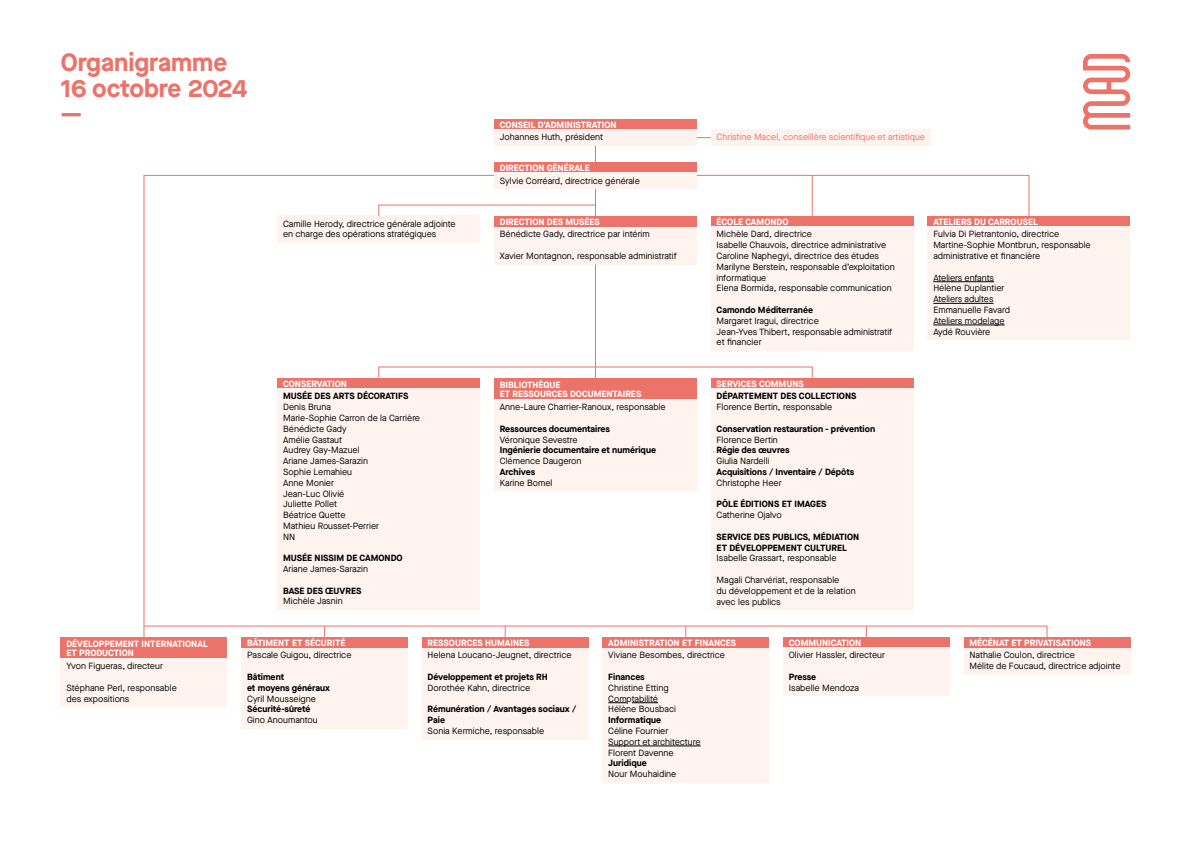
<style>
.page{position:relative;width:1191px;height:842px;background:#fff}
.page>*{position:absolute;margin:0;border:0;box-sizing:border-box;transform-origin:0 0}
.t1{font:700 25px/25.3px "Maison Neue";color:#ec736a}
.t2{font:9px/10.8px "Maison Neue";color:#000}
.t3{font:700 9px/10.8px "Maison Neue";color:#000}
.t4{font:700 9px/9px "Maison Neue";color:#fff}
.t5{font:9px "Maison Neue";color:#ec736a}
</style>
<div class="page">
<div style="left:494px;top:119px;width:203px;height:11px;background:#ec736a"></div>
<div style="left:494px;top:130px;width:203px;height:16px;background:#fef3ef"></div>
<div style="left:494px;top:162px;width:203px;height:11px;background:#ec736a"></div>
<div style="left:494px;top:173px;width:203px;height:16px;background:#fef3ef"></div>
<div style="left:711px;top:216px;width:202px;height:11px;background:#ec736a"></div>
<div style="left:711px;top:227px;width:202px;height:124px;background:#fef3ef"></div>
<div style="left:927px;top:216px;width:203px;height:11px;background:#ec736a"></div>
<div style="left:927px;top:227px;width:203px;height:113px;background:#fef3ef"></div>
<hr style="left:933px;top:281px;width:61px;height:1px;background:#000">
<hr style="left:933px;top:303px;width:60px;height:1px;background:#000">
<hr style="left:933px;top:325px;width:71px;height:1px;background:#000">
<div style="left:494px;top:216px;width:203px;height:11px;background:#ec736a"></div>
<div style="left:494px;top:227px;width:203px;height:37px;background:#fef3ef"></div>
<div style="left:494px;top:378px;width:203px;height:21px;background:#ec736a"></div>
<div style="left:494px;top:399px;width:203px;height:92px;background:#fef3ef"></div>
<div style="left:711px;top:378px;width:202px;height:11px;background:#ec736a"></div>
<div style="left:711px;top:389px;width:202px;height:221px;background:#fef3ef"></div>
<svg style="left:1083px;top:54px;width:47px;height:76px"></svg>
<svg style="left:595px;top:146px;width:1px;height:16px"></svg>
<svg style="left:696px;top:174px;width:334px;height:43px"></svg>
<div style="left:783px;top:637px;width:166px;height:11px;background:#ec736a"></div>
<div style="left:783px;top:648px;width:166px;height:48px;background:#fef3ef"></div>
<div style="left:963px;top:637px;width:167px;height:11px;background:#ec736a"></div>
<div style="left:963px;top:648px;width:167px;height:27px;background:#fef3ef"></div>
<div style="left:422px;top:637px;width:166px;height:11px;background:#ec736a"></div>
<div style="left:422px;top:648px;width:166px;height:91px;background:#fef3ef"></div>
<div style="left:602px;top:637px;width:167px;height:11px;background:#ec736a"></div>
<div style="left:602px;top:648px;width:167px;height:135px;background:#fef3ef"></div>
<svg style="left:608px;top:702px;width:18px;height:1px"></svg>
<svg style="left:632px;top:702px;width:26px;height:1px"></svg>
<hr style="left:608px;top:746px;width:92px;height:1px;background:#000">
<div style="left:241px;top:637px;width:167px;height:11px;background:#ec736a"></div>
<div style="left:241px;top:648px;width:167px;height:81px;background:#fef3ef"></div>
<svg style="left:495px;top:625px;width:553px;height:13px"></svg>
<div style="left:61px;top:637px;width:166px;height:21px;background:#ec736a"></div>
<div style="left:61px;top:658px;width:166px;height:49px;background:#fef3ef"></div>
<hr style="left:595px;top:264px;width:1px;height:114px;background:#ec736a">
<svg style="left:143px;top:174px;width:352px;height:463px"></svg>
<div style="left:277px;top:216px;width:203px;height:27px;background:#fef3ef"></div>
<svg style="left:378px;top:189px;width:218px;height:28px"></svg>
<div style="left:711px;top:130px;width:219px;height:16px;background:#fef3ef"></div>
<svg style="left:697px;top:137px;width:14px;height:1px"></svg>
<h1 class="t1" style="left:61px;top:49px;width:188px">Organigramme<br>16 octobre 2024 —</h1>
<p class="t2" style="left:283px;top:218px;width:174px">Camille Herody, directrice générale adjointe en charge des opérations stratégiques</p>
<p class="t4" style="left:500px;top:120px;width:118px">CONSEIL D’ADMINISTRATION</p>
<p class="t2" style="left:500px;top:132px;width:105px">Johannes Huth, président</p>
<p class="t4" style="left:500px;top:163px;width:91px">DIRECTION GÉNÉRALE</p>
<p class="t2" style="left:500px;top:175px;width:142px">Sylvie Corréard, directrice générale</p>
<p class="t4" style="left:500px;top:217px;width:101px">DIRECTION DES MUSÉES</p>
<p class="t2" style="left:500px;top:229px;width:151px">Bénédicte Gady, directrice par intérim</p>
<p class="t2" style="left:500px;top:250px;width:178px">Xavier Montagnon, responsable administratif</p>
<p class="t5" style="left:716px;top:131px;width:210px">Christine Macel, conseillère scientifique et artistique</p>
<p class="t4" style="left:716px;top:217px;width:73px">ÉCOLE CAMONDO</p>
<p class="t2" style="left:716px;top:229px;width:179px">Michèle Dard, directrice<br>Isabelle Chauvois, directrice administrative Caroline Naphegyi, directrice des études Marilyne Berstein, responsable d’exploitation informatique<br>Elena Bormida, responsable communication</p>
<p class="t3" style="left:716px;top:304px;width:98px">Camondo Méditerranée</p>
<p class="t2" style="left:716px;top:315px;width:177px">Margaret Iragui, directrice<br>Jean-Yves Thibert, responsable administratif et financier</p>
<p class="t4" style="left:933px;top:217px;width:106px">ATELIERS DU CARROUSEL</p>
<p class="t2" style="left:933px;top:229px;width:159px">Fulvia Di Pietrantonio, directrice<br>Martine-Sophie Montbrun, responsable administrative et financière</p>
<p class="t2" style="left:933px;top:272px;width:78px">Ateliers enfants<br>Hélène Duplantier<br>Ateliers adultes<br>Emmanuelle Favard<br>Ateliers modelage<br>Aydé Rouvière</p>
<p class="t4" style="left:66px;top:639px;width:143px">DÉVELOPPEMENT INTERNATIONAL<br>ET PRODUCTION</p>
<p class="t2" style="left:66px;top:661px;width:98px">Yvon Figueras, directeur</p>
<p class="t2" style="left:66px;top:682px;width:112px">Stéphane Perl, responsable des expositions</p>
<p class="t4" style="left:283px;top:379px;width:65px">CONSERVATION</p>
<p class="t3" style="left:283px;top:391px;width:127px">MUSÉE DES ARTS DÉCORATIFS</p>
<p class="t2" style="left:283px;top:402px;width:138px">Denis Bruna<br>Marie-Sophie Carron de la Carrière<br>Bénédicte Gady<br>Amélie Gastaut<br>Audrey Gay-Mazuel<br>Ariane James-Sarazin<br>Sophie Lemahieu<br>Anne Monier<br>Jean-Luc Olivié<br>Juliette Pollet<br>Béatrice Quette<br>Mathieu Rousset-Perrier<br>NN</p>
<p class="t3" style="left:283px;top:552px;width:121px">MUSÉE NISSIM DE CAMONDO</p>
<p class="t2" style="left:283px;top:563px;width:86px">Ariane James-Sarazin</p>
<p class="t3" style="left:283px;top:585px;width:80px">BASE DES ŒUVRES</p>
<p class="t2" style="left:283px;top:596px;width:61px">Michèle Jasnin</p>
<p class="t4" style="left:500px;top:380px;width:143px">BIBLIOTHÈQUE<br>ET RESSOURCES DOCUMENTAIRES</p>
<p class="t2" style="left:500px;top:402px;width:167px">Anne-Laure Charrier-Ranoux, responsable</p>
<p class="t3" style="left:500px;top:423px;width:112px">Ressources documentaires</p>
<p class="t2" style="left:500px;top:434px;width:79px">Véronique Sevestre</p>
<p class="t3" style="left:500px;top:445px;width:158px">Ingénierie documentaire et numérique</p>
<p class="t2" style="left:500px;top:456px;width:83px">Clémence Daugeron</p>
<p class="t3" style="left:500px;top:466px;width:37px">Archives</p>
<p class="t2" style="left:500px;top:477px;width:54px">Karine Bomel</p>
<p class="t4" style="left:716px;top:379px;width:89px">SERVICES COMMUNS</p>
<p class="t3" style="left:716px;top:391px;width:141px">DÉPARTEMENT DES COLLECTIONS</p>
<p class="t2" style="left:716px;top:402px;width:117px">Florence Bertin, responsable</p>
<p class="t3" style="left:716px;top:423px;width:160px">Conservation restauration - prévention</p>
<p class="t2" style="left:716px;top:434px;width:63px">Florence Bertin</p>
<p class="t3" style="left:716px;top:445px;width:74px">Régie des œuvres</p>
<p class="t2" style="left:716px;top:456px;width:54px">Giulia Nardelli</p>
<p class="t3" style="left:716px;top:466px;width:139px">Acquisitions / Inventaire / Dépôts</p>
<p class="t2" style="left:716px;top:477px;width:66px">Christophe Heer</p>
<p class="t3" style="left:716px;top:498px;width:111px">PÔLE ÉDITIONS ET IMAGES</p>
<p class="t2" style="left:716px;top:509px;width:67px">Catherine Ojalvo</p>
<p class="t3" style="left:716px;top:531px;width:144px">SERVICE DES PUBLICS, MÉDIATION<br>ET DÉVELOPPEMENT CULTUREL</p>
<p class="t2" style="left:716px;top:553px;width:121px">Isabelle Grassart, responsable</p>
<p class="t2" style="left:716px;top:574px;width:141px">Magali Charvériat, responsable<br>du développement et de la relation avec les publics</p>
<p class="t4" style="left:247px;top:638px;width:100px">BÂTIMENT ET SÉCURITÉ</p>
<p class="t2" style="left:247px;top:650px;width:106px">Pascale Guigou, directrice</p>
<p class="t3" style="left:247px;top:671px;width:84px">Bâtiment<br>et moyens généraux</p>
<p class="t2" style="left:247px;top:693px;width:70px">Cyril Mousseigne</p>
<p class="t3" style="left:247px;top:704px;width:65px">Sécurité-sûreté</p>
<p class="t2" style="left:247px;top:715px;width:72px">Gino Anoumantou</p>
<p class="t4" style="left:427px;top:638px;width:103px">RESSOURCES HUMAINES</p>
<p class="t2" style="left:427px;top:650px;width:146px">Helena Loucano-Jeugnet, directrice</p>
<p class="t3" style="left:427px;top:671px;width:122px">Développement et projets RH</p>
<p class="t2" style="left:427px;top:682px;width:104px">Dorothée Kahn, directrice</p>
<p class="t3" style="left:427px;top:704px;width:150px">Rémunération / Avantages sociaux /<br>Paie</p>
<p class="t2" style="left:427px;top:725px;width:118px">Sonia Kermiche, responsable</p>
<p class="t4" style="left:608px;top:638px;width:130px">ADMINISTRATION ET FINANCES</p>
<p class="t2" style="left:608px;top:650px;width:118px">Viviane Besombes, directrice</p>
<p class="t3" style="left:608px;top:671px;width:38px">Finances</p>
<p class="t2" style="left:608px;top:682px;width:69px">Christine Etting<br>Comptabilité<br>Hélène Bousbaci</p>
<p class="t3" style="left:608px;top:714px;width:54px">Informatique</p>
<p class="t2" style="left:608px;top:725px;width:94px">Céline Fournier<br>Support et architecture<br>Florent Davenne</p>
<p class="t3" style="left:608px;top:758px;width:40px">Juridique</p>
<p class="t2" style="left:608px;top:768px;width:70px">Nour Mouhaidine</p>
<p class="t4" style="left:789px;top:638px;width:74px">COMMUNICATION</p>
<p class="t2" style="left:789px;top:650px;width:98px">Olivier Hassler, directeur</p>
<p class="t3" style="left:789px;top:671px;width:29px">Presse</p>
<p class="t2" style="left:789px;top:682px;width:72px">Isabelle Mendoza</p>
<p class="t4" style="left:969px;top:638px;width:123px">MÉCÉNAT ET PRIVATISATIONS</p>
<p class="t2" style="left:969px;top:650px;width:153px">Nathalie Coulon, directrice<br>Mélite de Foucaud, directrice adjointe</p>
</div>
